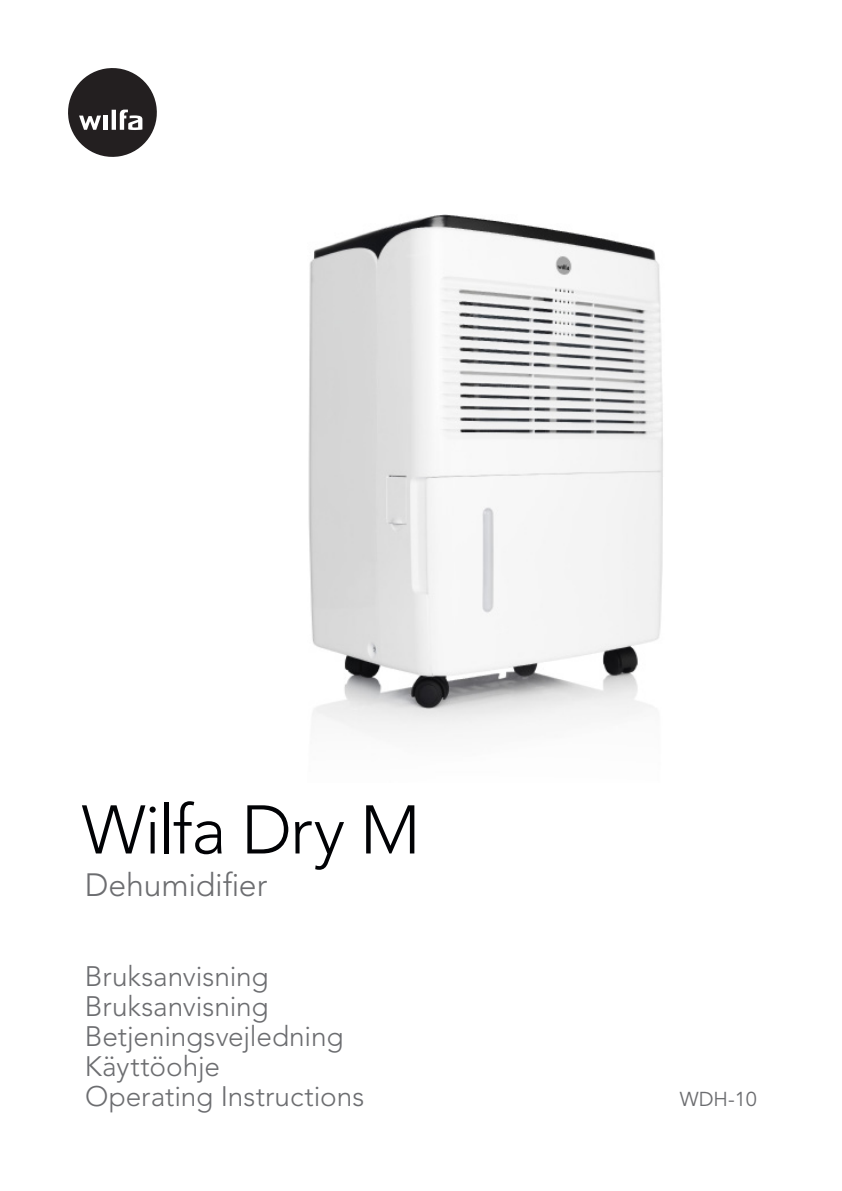
<style>
.page{position:relative;width:842px;height:1191px;background:#fff}
.page>*{position:absolute;margin:0;border:0;box-sizing:border-box;transform-origin:0 0}
.t1{font:300 68px "Avenir LT Std";letter-spacing:-.025em;color:#010205}
.t2{font:300 32px "Avenir LT Std";letter-spacing:-.005em;color:#6c6d70}
.t3{font:300 28px/30px "Avenir LT Std";letter-spacing:-.005em;color:#6c6d70}
.t4{font:20px "Avenir LT Std";color:#6c6d70}
</style>
<div class="page">
<svg style="left:68px;top:68px;width:89px;height:89px"></svg>
<img style="left:308px;top:214px;width:355px;height:518px">
<h1 class="t1" style="left:82px;top:790px;width:340px">Wilfa Dry M</h1>
<p class="t2" style="left:85px;top:865px;width:184px">Dehumidifier</p>
<p class="t3" style="left:85px;top:961px;width:281px">Bruksanvisning<br>Bruksanvisning<br>Betjeningsvejledning<br>Käyttöohje<br>Operating Instructions</p>
<p class="t4" style="left:680px;top:1087px;width:79px">WDH-10</p>
</div>
